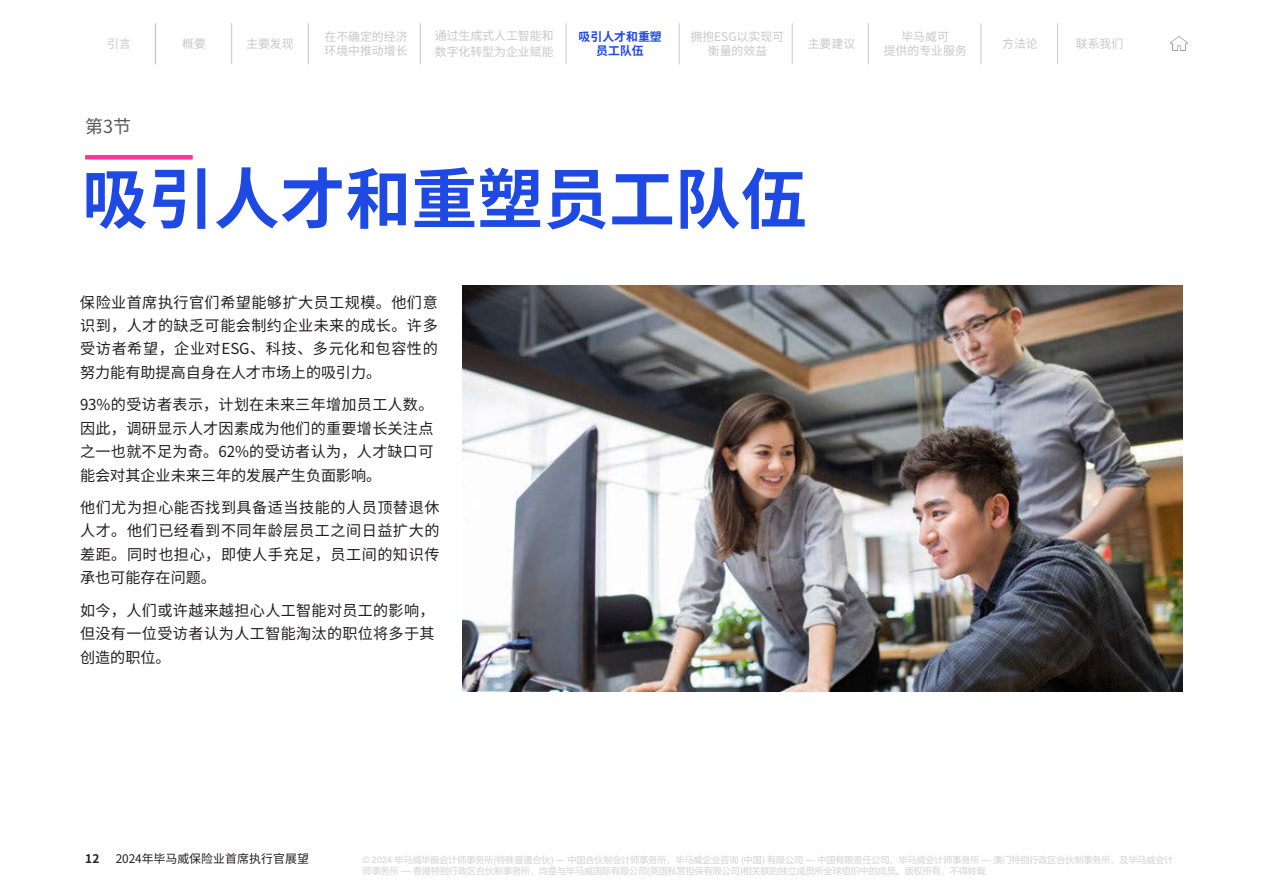
<style>
.page{position:relative;width:1263px;height:894px;background:#fff}
.page>*{position:absolute;margin:0;border:0;box-sizing:border-box;transform-origin:0 0}
.t1{font:700 65.85px "Noto Sans CJ Ksc";color:#1e49e2}
.t2{font:18px "Noto Sans CJ Ksc";color:#58595b}
.t3{font:15.15px/23.4px "Noto Sans CJ Ksc";letter-spacing:.025em;color:#231f20;text-align:justify}
.t4{font:11.85px/14.4px "Noto Sans CJ Ksc";color:#c8c8c8;text-align:center}
.t5{font:11.85px "Noto Sans CJ Ksc";color:#231f20}
.t6{font:700 11.85px/14.4px "Noto Sans CJ Ksc";color:#1e48e1;text-align:center}
.t7{font:700 11.85px "Noto Sans CJ Ksc";color:#231f20}
.t8{font:9px "Microsoft Ya Hei";color:#d2d2d2}
.t9{font:9px "Arial";color:#d2d2d2}
.s1{font-family:"Arial"}
</style>
<div class="page">
<hr style="left:85px;top:155px;width:108px;height:4px;background:#fc349c">
<img style="left:463px;top:285px;width:720px;height:406px">
<img style="left:1171px;top:36px;width:16px;height:15px">
<hr style="left:981px;top:23px;width:1px;height:41px;background:#c8c8c8">
<hr style="left:868px;top:23px;width:1px;height:41px;background:#c8c8c8">
<hr style="left:792px;top:23px;width:1px;height:41px;background:#c8c8c8">
<hr style="left:679px;top:23px;width:1px;height:41px;background:#c8c8c8">
<hr style="left:566px;top:23px;width:1px;height:41px;background:#c8c8c8">
<hr style="left:420px;top:23px;width:1px;height:41px;background:#c8c8c8">
<hr style="left:308px;top:23px;width:1px;height:41px;background:#c8c8c8">
<hr style="left:231px;top:23px;width:1px;height:41px;background:#c8c8c8">
<hr style="left:155px;top:23px;width:1px;height:41px;background:#c8c8c8">
<hr style="left:1057px;top:23px;width:1px;height:41px;background:#c8c8c8">
<p class="t4" style="left:435px;top:28px;width:120px;line-height:16.2px;text-align:left">通过生成式人工智能和数字化转型为企业赋能</p>
<p class="t6" style="left:579px;top:30px;width:85px">吸引人才和重塑员工队伍</p>
<p class="t4" style="left:324px;top:30px;width:85px;text-align:left">在不确定的经济环境中推动增长</p>
<p class="t4" style="left:691px;top:30px;width:95px">拥抱ESG以实现可衡量的效益</p>
<p class="t4" style="left:884px;top:30px;width:85px">毕马威可<br>提供的专业服务</p>
<p class="t4" style="left:107px;top:37px;width:25px">引言</p>
<p class="t4" style="left:1002px;top:37px;width:37px">方法论</p>
<p class="t4" style="left:182px;top:37px;width:25px">概要</p>
<p class="t4" style="left:246px;top:37px;width:49px">主要发现</p>
<p class="t4" style="left:1076px;top:37px;width:49px">联系我们</p>
<p class="t4" style="left:808px;top:37px;width:49px">主要建议</p>
<p class="t2" style="left:85px;top:117px;width:48px">第3节</p>
<h1 class="t1" style="left:82px;top:162px;width:726px">吸引人才和重塑员工队伍</h1>
<p class="t3" style="left:80px;top:290px;width:359px">保险业首席执行官们希望能够扩大员工规模。他们意识到，人才的缺乏可能会制约企业未来的成长。许多受访者希望，企业对ESG、科技、多元化和包容性的努力能有助提高自身在人才市场上的吸引力。</p>
<p class="t3" style="left:80px;top:393px;width:355px">93%的受访者表示，计划在未来三年增加员工人数。因此，调研显示人才因素成为他们的重要增长关注点之一也就不足为奇。62%的受访者认为，人才缺口可能会对其企业未来三年的发展产生负面影响。</p>
<p class="t3" style="left:80px;top:496px;width:361px">他们尤为担心能否找到具备适当技能的人员顶替退休人才。他们已经看到不同年龄层员工之间日益扩大的差距。同时也担心，即使人手充足，员工间的知识传承也可能存在问题。</p>
<p class="t3" style="left:80px;top:598px;width:356px">如今，人们或许越来越担心人工智能对员工的影响，但没有一位受访者认为人工智能淘汰的职位将多于其创造的职位。</p>
<p class="t7" style="left:85px;top:851px;width:16px">12</p>
<p class="t5" style="left:116px;top:851px;width:195px">2024年毕马威保险业首席执行官展望</p>
<p class="t8" style="left:363px;top:853px;width:812px"><span class="s1">© 2024</span> 毕马威华振会计师事务所特殊普通合伙<span class="s1">) —</span> 中国合伙制会计师事务所，毕马威企业咨询 中国有限公司 <span class="s1">—</span> 中国有限责任公司，毕马威会计师事务所 <span class="s1">—</span> 澳门特别行政区合伙制事务所，及毕马威会计</p>
<p class="t9" style="left:494px;top:853px;width:4px">(</p>
<p class="t9" style="left:741px;top:853px;width:4px">(</p>
<p class="t9" style="left:762px;top:853px;width:4px">)</p>
<p class="t8" style="left:363px;top:864px;width:624px">师事务所 <span class="s1">—</span> 香港特别行政区合伙制事务所，均是与毕马威国际有限公司英国私营担保有限公司相关联的独立成员所全球组织中的成员。版权所有，不得转载</p>
<p class="t9" style="left:647px;top:864px;width:4px">(</p>
<p class="t9" style="left:740px;top:864px;width:4px">)</p>
</div>
